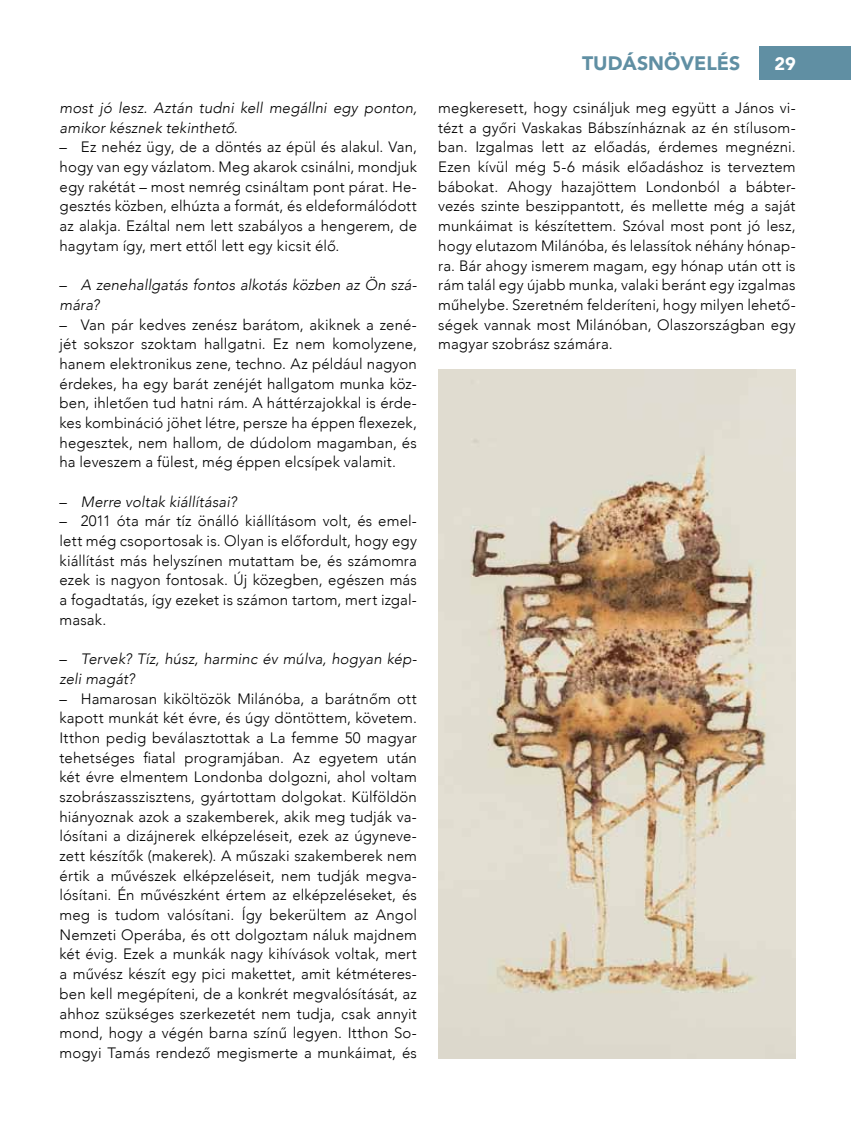
<style>
.page{position:relative;width:851px;height:1127px;background:#fff}
.page>*{position:absolute;margin:0;border:0;box-sizing:border-box;transform-origin:0 0}
.t1{font:900 19.5px "Avenir";color:#608fa3}
.t2{font:900 18px "Avenir";color:#fff}
.t3{font:300 15px/19.6px "Avenir";letter-spacing:.01em;color:#000;text-align:justify}
.t4{font:italic 300 15px/19.6px "Avenir";letter-spacing:.005em;color:#000}
.s1{font-style:normal}
</style>
<div class="page">
<div style="left:758px;top:47px;width:92px;height:33px;background:#608fa3"></div>
<img style="left:438px;top:370px;width:357px;height:688px">
<p class="t4" style="left:60px;top:98px;width:359px">most jó lesz. Aztán tudni kell megállni egy ponton, amikor késznek tekinthető.</p>
<p class="t3" style="left:60px;top:137px;width:359px">– Ez nehéz ügy, de a döntés az épül és alakul. Van, hogy van egy vázlatom. Meg akarok csinálni, mondjuk egy rakétát – most nemrég csináltam pont párat. He&shy;gesztés közben, elhúzta a formát, és eldeformálódott az alakja. Ezáltal nem lett szabályos a hengerem, de hagytam így, mert ettől lett egy kicsit élő.</p>
<p class="t4" style="left:60px;top:275px;width:359px"><span class="s1">–</span> A zenehallgatás fontos alkotás közben az Ön szá&shy;mára?</p>
<p class="t3" style="left:60px;top:315px;width:359px">– Van pár kedves zenész barátom, akiknek a zené&shy;jét sokszor szoktam hallgatni. Ez nem komolyzene, hanem elektronikus zene, techno. Az például nagyon érdekes, ha egy barát zenéjét hallgatom munka köz&shy;ben, ihletően tud hatni rám. A háttérzajokkal is érde&shy;kes kombináció jöhet létre, persze ha éppen flexezek, hegesztek, nem hallom, de dúdolom magamban, és ha leveszem a fülest, még éppen elcsípek valamit.</p>
<p class="t4" style="left:60px;top:492px;width:179px"><span class="s1">–</span> Merre voltak kiállításai?</p>
<p class="t3" style="left:60px;top:511px;width:359px">– 2011 óta már tíz önálló kiállításom volt, és emel&shy;lett még csoportosak is. Olyan is előfordult, hogy egy kiállítást más helyszínen mutattam be, és számomra ezek is nagyon fontosak. Új közegben, egészen más a fogadtatás, így ezeket is számon tartom, mert izgal&shy;masak.</p>
<p class="t4" style="left:60px;top:649px;width:359px"><span class="s1">–</span> Tervek? Tíz, húsz, harminc év múlva, hogyan kép&shy;zeli magát?</p>
<p class="t3" style="left:60px;top:688px;width:359px">– Hamarosan kiköltözök Milánóba, a barátnőm ott kapott munkát két évre, és úgy döntöttem, követem.<br>Itthon pedig beválasztottak a La femme 50 magyar tehetséges fiatal programjában. Az egyetem után két évre elmentem Londonba dolgozni, ahol voltam szobrászasszisztens, gyártottam dolgokat. Külföldön hiányoznak azok a szakemberek, akik meg tudják va&shy;lósítani a dizájnerek elképzeléseit, ezek az úgyneve&shy;zett készítők (makerek). A műszaki szakemberek nem értik a művészek elképzeléseit, nem tudják megva&shy;lósítani. Én művészként értem az elképzeléseket, és meg is tudom valósítani. Így bekerültem az Angol Nemzeti Operába, és ott dolgoztam náluk majdnem két évig. Ezek a munkák nagy kihívások voltak, mert a művész készít egy pici makettet, amit kétméteres&shy;ben kell megépíteni, de a konkrét megvalósítását, az ahhoz szükséges szerkezetét nem tudja, csak annyit mond, hogy a végén barna színű legyen. Itthon So&shy;mogyi Tamás rendező megismerte a munkáimat, és</p>
<h1 class="t1" style="left:582px;top:46px;width:160px">TUDÁSNÖVELÉS</h1>
<p class="t2" style="left:774px;top:48px;width:23px">29</p>
<p class="t3" style="left:438px;top:98px;width:359px">megkeresett, hogy csináljuk meg együtt a János vi&shy;tézt a győri Vaskakas Bábszínháznak az én stílusom&shy;ban. Izgalmas lett az előadás, érdemes megnézni.<br>Ezen kívül még 5-6 másik előadáshoz is terveztem bábokat. Ahogy hazajöttem Londonból a bábter&shy;vezés szinte beszippantott, és mellette még a saját munkáimat is készítettem. Szóval most pont jó lesz, hogy elutazom Milánóba, és lelassítok néhány hónap&shy;ra. Bár ahogy ismerem magam, egy hónap után ott is rám talál egy újabb munka, valaki beránt egy izgalmas műhelybe. Szeretném felderíteni, hogy milyen lehető&shy;ségek vannak most Milánóban, Olaszországban egy magyar szobrász számára.</p>
</div>
